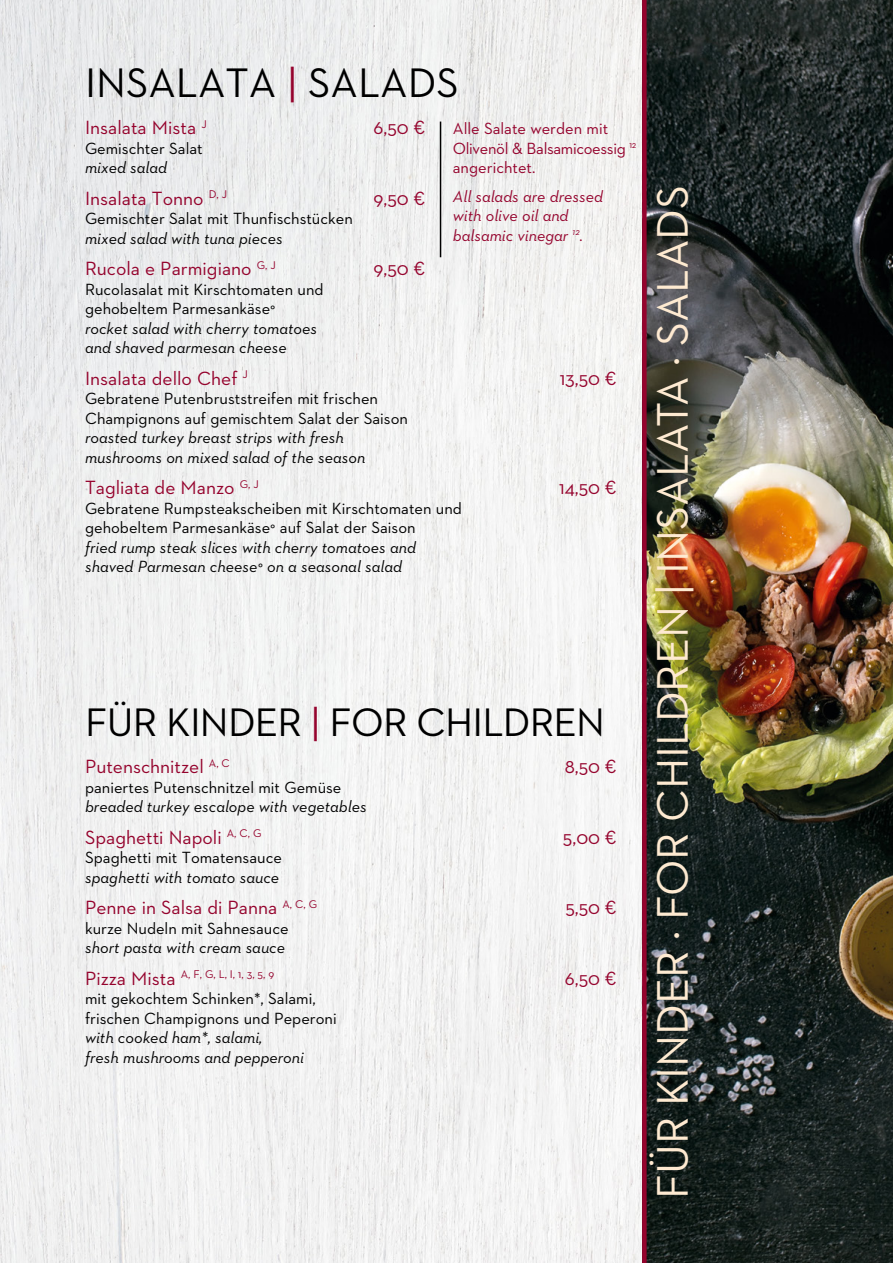
<style>
.page{position:relative;width:893px;height:1263px;background:#fff}
.page>*{position:absolute;margin:0;border:0;box-sizing:border-box;transform-origin:0 0}
.t1{font:45px "Neutraface 2 Text";color:#feead1}
.t2{font:42px "Neutraface 2 Text";color:#000}
.t3{font:40.5px "Neutraface 2 Text";letter-spacing:-.02em;color:#000}
.t4{font:19.5px "Neutraface 2 Text";color:#95032d}
.t5{font:16.5px/19.5px "Neutraface 2 Text";color:#000}
.t6{font:italic 16.5px/19.5px "Neutraface 2 Text";color:#000}
.t7{font:16.5px/19.5px "Neutraface 2 Text";color:#95032d}
.t8{font:italic 16.5px/19.5px "Neutraface 2 Text";color:#95032d}
.t9{font:11.4px "Neutraface 2 Text";color:#95032d}
.s1{color:#95032d}
.s2{font-size:19.5px}
</style>
<div class="page">
<img style="left:0;top:0;width:642px;height:1263px">
<img style="left:647px;top:0;width:246px;height:1263px">
<hr style="left:440px;top:122px;width:1px;height:135px;background:#000">
<div style="left:642px;top:0;width:5px;height:1263px;background:#95032d"></div>
<h2 class="t2" style="left:85px;top:56px;width:375px">INSALATA <span class="s1">|</span> SALADS</h2>
<p class="t4" style="left:85px;top:115px;width:123px">Insalata Mista <sup>J</sup></p>
<p class="t4" style="left:374px;top:115px;width:53px">6,50 €</p>
<p class="t5" style="left:85px;top:138px;width:119px">Gemischter Salat</p>
<p class="t6" style="left:85px;top:157px;width:84px">mixed salad</p>
<p class="t4" style="left:85px;top:186px;width:144px">Insalata Tonno <sup>D,</sup> <sup>J</sup></p>
<p class="t4" style="left:373px;top:186px;width:53px">9,50 €</p>
<p class="t5" style="left:85px;top:208px;width:269px">Gemischter Salat mit Thunfischstücken</p>
<p class="t6" style="left:85px;top:228px;width:199px">mixed salad with tuna pieces</p>
<p class="t4" style="left:85px;top:256px;width:192px">Rucola e Parmigiano <sup>G,</sup> <sup>J</sup></p>
<p class="t4" style="left:373px;top:256px;width:53px">9,50 €</p>
<p class="t5" style="left:85px;top:279px;width:240px">Rucolasalat mit Kirschtomaten und gehobeltem Parmesankäse°</p>
<p class="t6" style="left:85px;top:318px;width:234px">rocket salad with cherry tomatoes and shaved parmesan cheese</p>
<p class="t4" style="left:85px;top:366px;width:165px">Insalata dello Chef <sup>J</sup></p>
<p class="t4" style="left:560px;top:366px;width:58px">13,50 €</p>
<p class="t5" style="left:85px;top:388px;width:324px">Gebratene Putenbruststreifen mit frischen<br>Champignons auf gemischtem Salat der Saison</p>
<p class="t6" style="left:85px;top:427px;width:282px">roasted turkey breast strips with fresh mushrooms on mixed salad of the season</p>
<p class="t4" style="left:85px;top:475px;width:175px">Tagliata de Manzo <sup>G,</sup> <sup>J</sup></p>
<p class="t4" style="left:559px;top:475px;width:59px">14,50 €</p>
<p class="t5" style="left:85px;top:498px;width:378px">Gebratene Rumpsteakscheiben mit Kirschtomaten und gehobeltem Parmesankäse° auf Salat der Saison</p>
<p class="t6" style="left:85px;top:537px;width:332px">fried rump steak slices with cherry tomatoes and shaved Parmesan cheese° on a seasonal salad</p>
<p class="t7" style="left:453px;top:119px;width:185px">Alle Salate werden mit<br>Olivenöl &amp; Balsamicoessig <sup>12 </sup>angerichtet.</p>
<p class="t8" style="left:453px;top:186px;width:152px">All salads are dressed with olive oil and balsamic vinegar <sup>12</sup>.</p>
<h1 class="t1" style="left:644px;top:1199px;width:1015px;rotate:-90deg">FÜR KINDER · FOR CHILDREN | INSALATA · SALADS</h1>
<h3 class="t3" style="left:85px;top:697px;width:521px">FÜR KINDER <span class="s1">|</span> FOR CHILDREN</h3>
<p class="t4" style="left:85px;top:754px;width:146px">Putenschnitzel <sup>A,</sup> <sup>C</sup></p>
<p class="t4" style="left:565px;top:754px;width:53px">8,50 €</p>
<p class="t5" style="left:85px;top:777px;width:258px">paniertes Putenschnitzel mit Gemüse</p>
<p class="t6" style="left:85px;top:796px;width:283px">breaded turkey escalope with vegetables</p>
<p class="t4" style="left:85px;top:825px;width:178px">Spaghetti Napoli <sup>A,</sup> <sup>C,</sup> <sup>G</sup></p>
<p class="t4" style="left:563px;top:825px;width:55px">5,00 €</p>
<p class="t5" style="left:85px;top:847px;width:198px">Spaghetti mit Tomatensauce</p>
<p class="t6" style="left:85px;top:867px;width:196px">spaghetti with tomato sauce</p>
<p class="t4" style="left:85px;top:895px;width:234px">Penne in Salsa di Panna <sup>A,</sup> <sup>C,</sup> <sup>G</sup></p>
<p class="t4" style="left:565px;top:895px;width:53px">5,50 €</p>
<p class="t5" style="left:85px;top:918px;width:205px">kurze Nudeln mit Sahnesauce</p>
<p class="t6" style="left:85px;top:937px;width:202px">short pasta with cream sauce</p>
<p class="t9" style="left:85px;top:967px;width:191px"><span class="s2">Pizza Mista</span> A, F, G, L, I, 1, 3, 5, 9</p>
<p class="t4" style="left:565px;top:966px;width:53px">6,50 €</p>
<p class="t5" style="left:85px;top:988px;width:253px">mit gekochtem Schinken*, Salami, frischen Champignons und Peperoni</p>
<p class="t6" style="left:85px;top:1027px;width:220px">with cooked ham*, salami,<br>fresh mushrooms and pepperoni</p>
</div>
